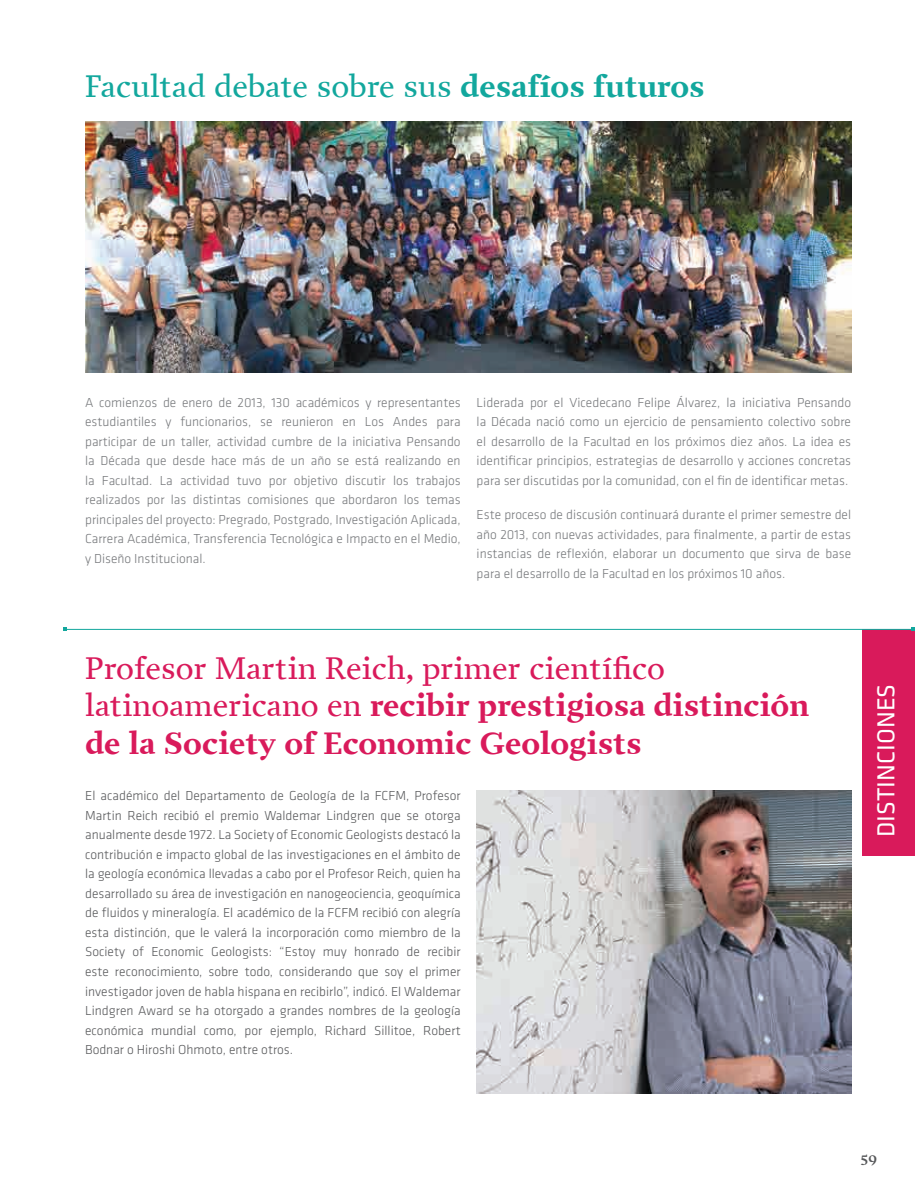
<style>
.page{position:relative;width:915px;height:1191px;background:#fff}
.page>*{position:absolute;margin:0;border:0;box-sizing:border-box;transform-origin:0 0}
.t1{font:700 31.5px/37.5px "Prensa";color:#d91a5b}
.t2{font:31.5px "Prensa";color:#12a79d}
.t3{font:25.5px "Klavika";color:#fff}
.t4{font:600 15px "Prensa";color:#57585a}
.t5{font:300 13.5px/19.5px "Klavika";color:#76787b;text-align:justify}
.t6{font:300 13.5px/19.5px "Klavika";color:#57585a;text-align:justify}
.s1{font-weight:700}
.s2{font-weight:400}
</style>
<div class="page">
<img style="left:476px;top:790px;width:374px;height:303px">
<img style="left:85px;top:121px;width:765px;height:251px">
<div style="left:861px;top:629px;width:53px;height:227px;background:#d91a5b"></div>
<hr style="left:65px;top:629px;width:848px;height:1px;background:#12a79d">
<h1 class="t2" style="left:85px;top:68px;width:621px">Facultad debate sobre sus <span class="s1">desafíos futuros</span></h1>
<p class="t5" style="left:85px;top:393px;width:377px">A comienzos de enero de 2013, 130 académicos y representantes estudiantiles y funcionarios, se reunieron en Los Andes para participar de un taller, actividad cumbre de la iniciativa Pensando la Década que desde hace más de un año se está realizando en la Facultad. La actividad tuvo por objetivo discutir los trabajos realizados por las distintas comisiones que abordaron los temas principales del proyecto: Pregrado, Postgrado, Investigación Aplicada, Carrera Académica, Transferencia Tecnológica e Impacto en el Medio, y Diseño Institucional.</p>
<p class="t5" style="left:476px;top:393px;width:376px">Liderada por el Vicedecano Felipe Álvarez, la iniciativa Pensando la Década nació como un ejercicio de pensamiento colectivo sobre el desarrollo de la Facultad en los próximos diez años. La idea es identificar principios, estrategias de desarrollo y acciones concretas para ser discutidas por la comunidad, con el fin de identificar metas.</p>
<p class="t5" style="left:476px;top:505px;width:376px">Este proceso de discusión continuará durante el primer semestre del año 2013, con nuevas actividades, para finalmente, a partir de estas instancias de reflexión, elaborar un documento que sirva de base para el desarrollo de la Facultad en los próximos 10 años.</p>
<h1 class="t1" style="left:85px;top:649px;width:725px"><span class="s2">Profesor Martin Reich, primer científico latinoamericano en</span> recibir prestigiosa distinción de la Society of Economic Geologists</h1>
<p class="t6" style="left:85px;top:786px;width:377px">El académico del Departamento de Geología de la FCFM, Profesor Martin Reich recibió el premio Waldemar Lindgren que se otorga anualmente desde 1972. La Society of Economic Geologists destacó la contribución e impacto global de las investigaciones en el ámbito de la geología económica llevadas a cabo por el Profesor Reich, quien ha desarrollado su área de investigación en nanogeociencia, geoquímica de fluidos y mineralogía. El académico de la FCFM recibió con alegría esta distinción, que le valerá la incorporación como miembro de la Society of Economic Geologists: “Estoy muy honrado de recibir este reconocimiento, sobre todo, considerando que soy el primer investigador joven de habla hispana en recibirlo”, indicó. El Waldemar Lindgren Award se ha otorgado a grandes nombres de la geología económica mundial como, por ejemplo, Richard Sillitoe, Robert Bodnar o Hiroshi Ohmoto, entre otros.</p>
<h2 class="t3" style="left:871px;top:836px;width:154px;rotate:-90deg">DISTINCIONES</h2>
<p class="t4" style="left:860px;top:1148px;width:18px">59</p>
</div>
